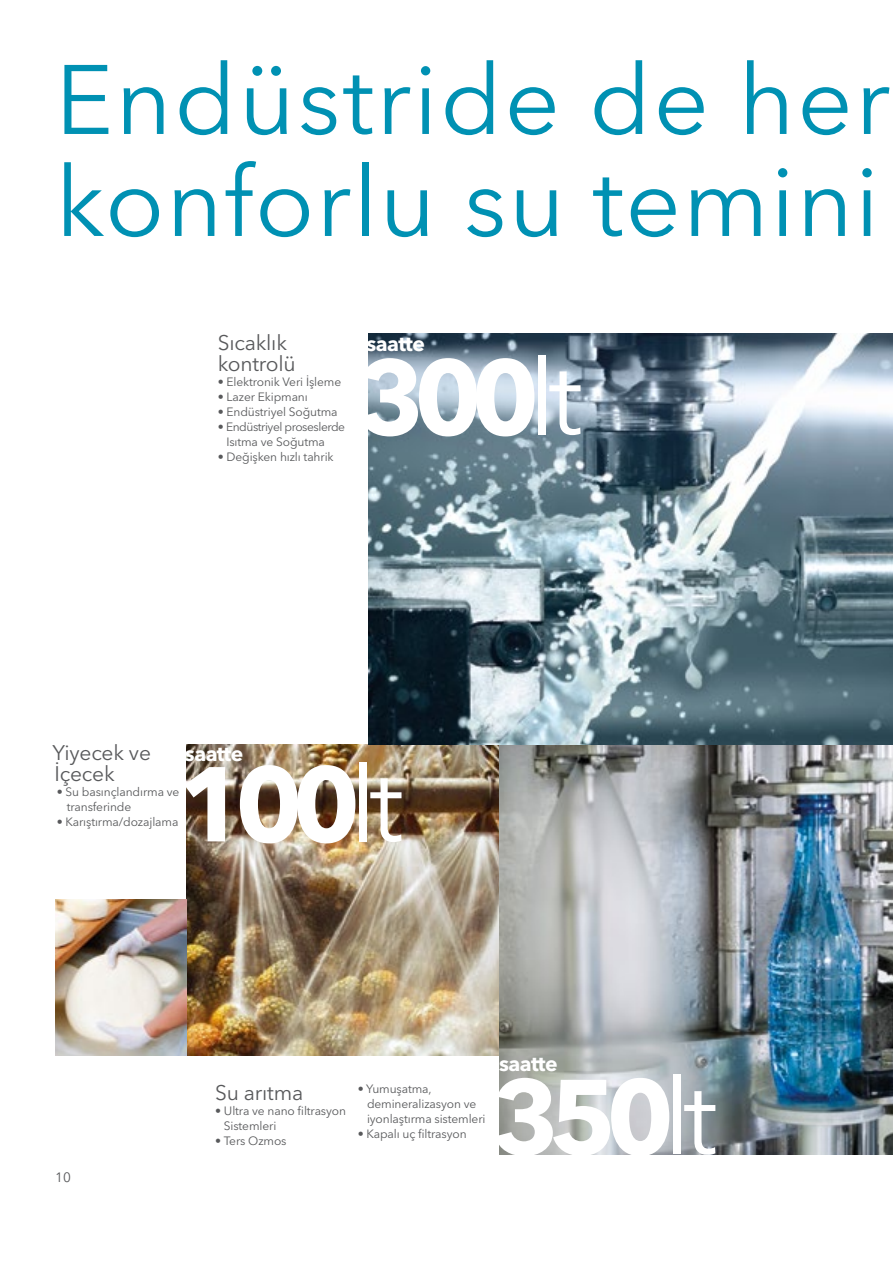
<style>
.page{position:relative;width:893px;height:1263px;background:#fff}
.page>*{position:absolute;margin:0;border:0;box-sizing:border-box;transform-origin:0 0}
.t1{font:700 105px "Avenir Next LT Pro";letter-spacing:-.1em;color:#fff}
.t2{font:97.5px/102px "Avenir Next LT Pro";letter-spacing:.015em;color:#0091b3}
.t3{font:21px/21px "Avenir Next LT Pro";letter-spacing:-.01em;color:#58595b}
.t4{font:700 21px "Avenir Next LT Pro";letter-spacing:-.025em;color:#fff}
.t5{font:13.5px "Avenir Next LT Pro";color:#58595b}
.t6{font:12px/15px "Avenir Next LT Pro";letter-spacing:-.01em;color:#58595b}
.t7{font:12px/15px "Avenir Next LT Pro";letter-spacing:-.04em;color:#58595b}
.s1{font-weight:400}
</style>
<div class="page">
<img style="left:186px;top:744px;width:313px;height:311px">
<img style="left:499px;top:744px;width:394px;height:410px">
<img style="left:368px;top:334px;width:525px;height:410px">
<img style="left:55px;top:900px;width:131px;height:155px">
<h2 class="t2" style="left:55px;top:49px;width:836px">Endüstride de her konforlu su temini</h2>
<h3 class="t3" style="left:218px;top:332px;width:80px">Sıcaklık kontrolü</h3>
<p class="t6" style="left:218px;top:374px;width:125px">• Elektronik Veri İşleme</p>
<p class="t6" style="left:218px;top:389px;width:92px">• Lazer Ekipmanı</p>
<p class="t6" style="left:218px;top:404px;width:121px">• Endüstriyel Soğutma</p>
<p class="t7" style="left:226px;top:419px;width:120px;text-indent:-9px">• Endüstriyel proseslerde<br>Isıtma ve Soğutma</p>
<p class="t6" style="left:218px;top:449px;width:117px">• Değişken hızlı tahrik</p>
<h3 class="t4" style="left:367px;top:331px;width:60px">saatte</h3>
<h1 class="t1" style="left:357px;top:333px;width:227px">300<span class="s1">lt</span></h1>
<h3 class="t3" style="left:53px;top:742px;width:100px">Yiyecek ve<br>İçecek</h3>
<p class="t6" style="left:67px;top:784px;width:114px;text-indent:-10px">• Su basınçlandırma ve transferinde</p>
<p class="t6" style="left:57px;top:814px;width:123px">• Karıştırma/dozajlama</p>
<h3 class="t4" style="left:185px;top:740px;width:60px">saatte</h3>
<h1 class="t1" style="left:178px;top:740px;width:227px">100<span class="s1">lt</span></h1>
<p class="t5" style="left:55px;top:1169px;width:17px">10</p>
<h3 class="t3" style="left:215px;top:1082px;width:90px">Su arıtma</h3>
<p class="t6" style="left:224px;top:1103px;width:124px;text-indent:-9px">• Ultra ve nano filtrasyon<br>Sistemleri</p>
<p class="t6" style="left:215px;top:1133px;width:73px">• Ters Ozmos</p>
<p class="t6" style="left:367px;top:1082px;width:120px;text-indent:-9px">• Yumuşatma, demineralizasyon ve iyonlaştırma sistemleri</p>
<p class="t6" style="left:358px;top:1127px;width:110px">• Kapalı uç filtrasyon</p>
<h3 class="t4" style="left:499px;top:1051px;width:60px">saatte</h3>
<h1 class="t1" style="left:492px;top:1053px;width:227px">350<span class="s1">lt</span></h1>
</div>
